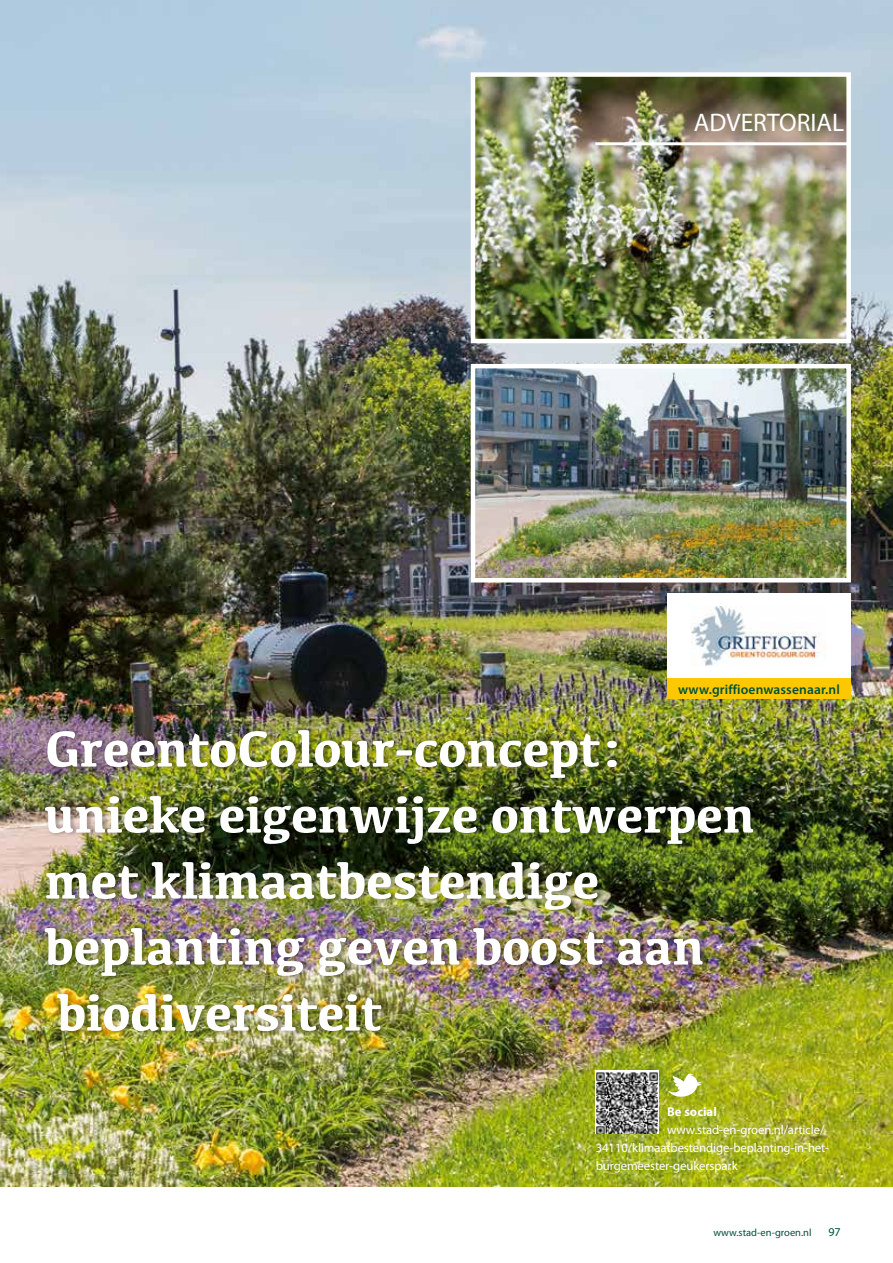
<style>
.page{position:relative;width:893px;height:1263px;background:#fff}
.page>*{position:absolute;margin:0;border:0;box-sizing:border-box;transform-origin:0 0}
.t1{font:700 52.5px/66px "Kefa";letter-spacing:-.01em;color:#fff}
.t2{font:25.5px "Myriad Pro";color:#fff}
.t3{font:600 13.5px "Myriad Pro";letter-spacing:.01em;color:#005139}
.t4{font:12.75px/18px "Myriad Pro";letter-spacing:-.01em;color:#fff}
.t5{font:700 12.75px "Myriad Pro";color:#fff}
.t6{font:12px "Myriad Pro";color:#005139}
.t7{font:10.5px "Myriad Pro";color:#005139}
</style>
<div class="page">
<img style="left:0;top:0;width:893px;height:1186px">
<div style="left:43px;top:725px;width:718px;height:310px;background:#000;opacity:.27"></div>
<img style="left:476px;top:77px;width:370px;height:261px">
<div style="left:471px;top:72px;width:380px;height:271px;border:4px solid #fff"></div>
<img style="left:476px;top:369px;width:370px;height:208px">
<div style="left:471px;top:364px;width:380px;height:218px;border:4px solid #fff"></div>
<img style="left:595px;top:1070px;width:64px;height:63px">
<svg style="left:668px;top:1073px;width:32px;height:24px"></svg>
<hr style="left:595px;top:142px;width:255px;height:3px;background:#fff">
<div style="left:667px;top:593px;width:184px;height:86px;background:#fff"></div>
<img style="left:692px;top:606px;width:133px;height:60px">
<div style="left:667px;top:679px;width:184px;height:20px;background:#fec800"></div>
<p class="t2" style="left:694px;top:107px;width:152px">ADVERTORIAL</p>
<p class="t3" style="left:678px;top:681px;width:163px">www.griffioenwassenaar.nl</p>
<p class="t1" style="left:44px;top:713px;width:712px">GreentoColour-concept: unieke eigenwijze ontwerpen met klimaatbestendige beplanting geven boost aan biodiversiteit</p>
<p class="t5" style="left:667px;top:1103px;width:51px">Be social</p>
<p class="t4" style="left:596px;top:1121px;width:234px;text-indent:71px">www.stad-en-groen.nl/article/<br>34110/klimaatbestendige-beplanting-in-het&shy;burgemeester-geukerspark</p>
<p class="t7" style="left:713px;top:1226px;width:100px">www.stad-en-groen.nl</p>
<p class="t6" style="left:828px;top:1224px;width:14px">97</p>
</div>
